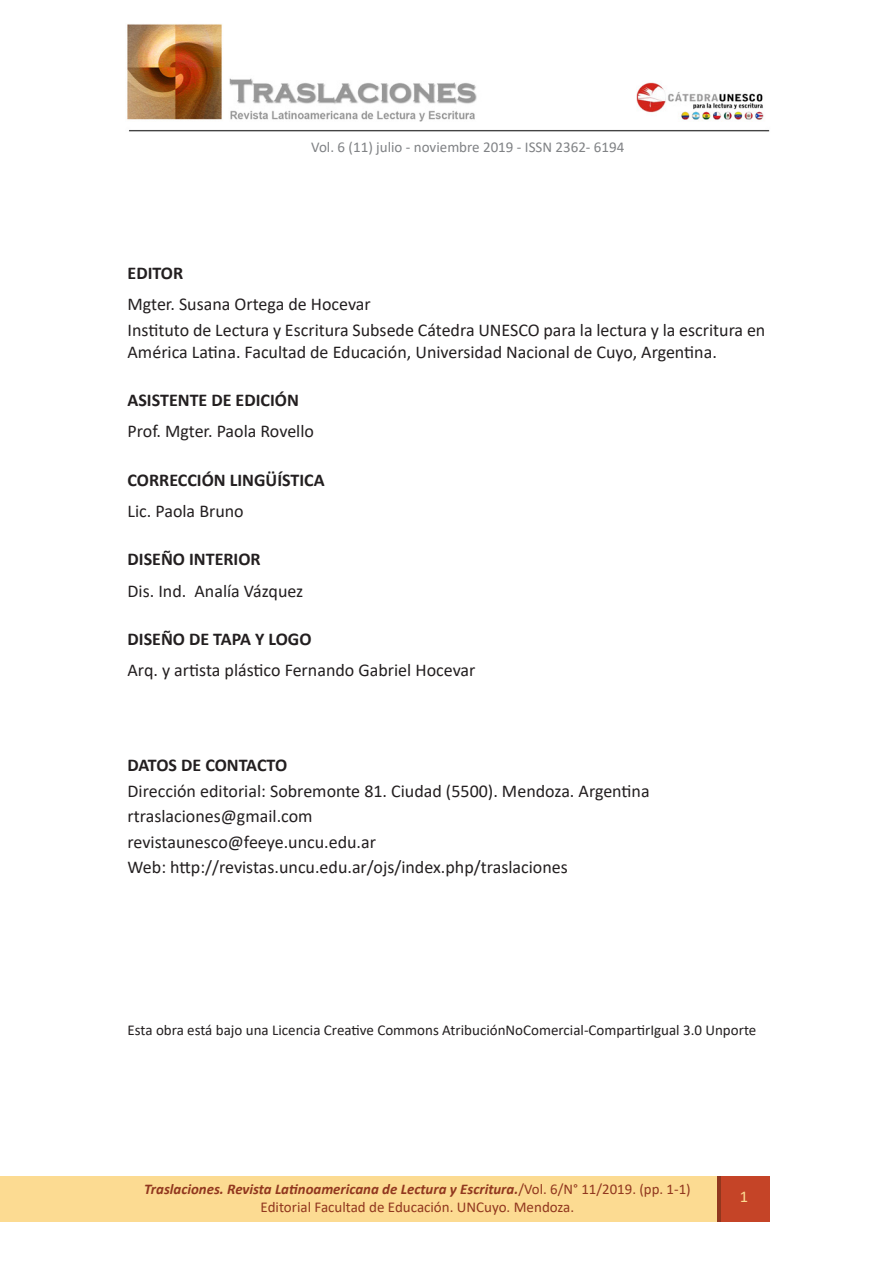
<style>
.page{position:relative;width:893px;height:1263px;background:#fff}
.page>*{position:absolute;margin:0;border:0;box-sizing:border-box;transform-origin:0 0}
.t1{font:18px/21.6px "Calibri";color:#231f20}
.t2{font:700 18px "Calibri";color:#231f20}
.t3{font:16.5px "Calibri";color:#fcdb92}
.t4{font:15px "Calibri";color:#231f20}
.t5{font:15px "Calibri";color:#91371e}
.t6{font:15px "Calibri";color:#808285}
.t7{font:italic 700 14.85px "Calibri";color:#91371e}
.s1{font-weight:400;font-style:normal}
</style>
<div class="page">
<img style="left:127px;top:24px;width:643px;height:108px">
<div style="left:718px;top:1176px;width:52px;height:46px;background:#c54427"></div>
<div style="left:0;top:1176px;width:719px;height:46px;background:#fcdb92"></div>
<hr style="left:718px;top:1176px;width:3px;height:46px;background:#91371e">
<p class="t6" style="left:311px;top:136px;width:315px">Vol. 6 (11) julio - noviembre 2019 - ISSN 2362- 6194</p>
<p class="t2" style="left:128px;top:260px;width:57px">EDITOR</p>
<p class="t1" style="left:128px;top:293px;width:245px">Mgter. Susana Ortega de Hocevar</p>
<p class="t1" style="left:128px;top:319px;width:639px">Instituto de Lectura y Escritura Subsede Cátedra UNESCO para la lectura y la escritura en<br>América Latina. Facultad de Educación, Universidad Nacional de Cuyo, Argentina.</p>
<p class="t2" style="left:128px;top:387px;width:173px">ASISTENTE DE EDICIÓN</p>
<p class="t1" style="left:128px;top:420px;width:188px">Prof. Mgter. Paola Rovello</p>
<p class="t2" style="left:128px;top:467px;width:199px">CORRECCIÓN LINGÜÍSTICA</p>
<p class="t1" style="left:128px;top:500px;width:118px">Lic. Paola Bruno</p>
<p class="t2" style="left:128px;top:546px;width:135px">DISEÑO INTERIOR</p>
<p class="t1" style="left:128px;top:579px;width:177px">Dis. Ind. Analía Vázquez</p>
<p class="t2" style="left:128px;top:626px;width:185px">DISEÑO DE TAPA Y LOGO</p>
<p class="t1" style="left:128px;top:659px;width:349px">Arq. y artista plástico Fernando Gabriel Hocevar</p>
<p class="t2" style="left:128px;top:752px;width:161px">DATOS DE CONTACTO</p>
<p class="t1" style="left:128px;top:779px;width:524px">Dirección editorial: Sobremonte 81. Ciudad (5500). Mendoza. Argentina</p>
<p class="t1" style="left:128px;top:805px;width:187px">rtraslaciones@gmail.com</p>
<p class="t1" style="left:128px;top:830px;width:250px">revistaunesco@feeye.uncu.edu.ar</p>
<p class="t1" style="left:128px;top:856px;width:442px">Web: http://revistas.uncu.edu.ar/ojs/index.php/traslaciones</p>
<p class="t4" style="left:128px;top:1019px;width:630px">Esta obra está bajo una Licencia Creative Commons AtribuciónNoComercial-CompartirIgual 3.0 Unporte</p>
<p class="t7" style="left:144px;top:1179px;width:548px">Traslaciones. Revista Latinoamericana de Lectura y Escritura.<span class="s1">/Vol. 6/N° 11/2019. (pp. 1-1)</span></p>
<p class="t5" style="left:261px;top:1197px;width:315px">Editorial Facultad de Educación. UNCuyo. Mendoza.</p>
<p class="t3" style="left:740px;top:1185px;width:10px">1</p>
</div>
